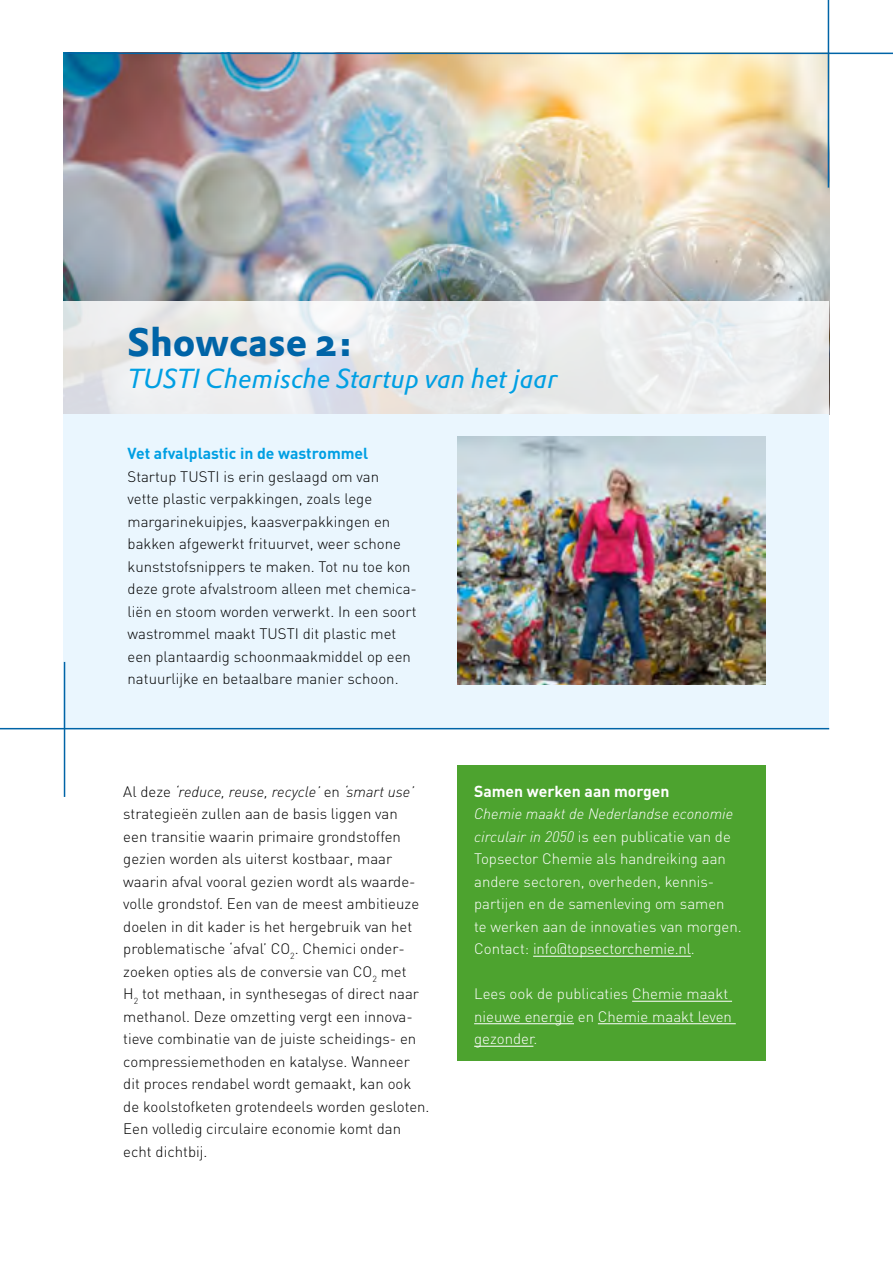
<style>
.page{position:relative;width:893px;height:1263px;background:#fff}
.page>*{position:absolute;margin:0;border:0;box-sizing:border-box;transform-origin:0 0}
.t1{font:39px "DTL Prokyon ST Bold";color:#0064a7}
.t2{font:27px "DTL Prokyon ST Italic";color:#009fe3}
.t3{font:700 15.75px "DIN";color:#009fe3}
.t4{font:700 15.75px "DIN";color:#fff}
.t5{font:300 15px/22.5px "DIN";color:#000}
.t6{font:300 15px/22.5px "DIN";color:#fff}
.s1{font-style:italic}
</style>
<div class="page">
<img style="left:64px;top:54px;width:765px;height:248px">
<svg style="left:64px;top:302px;width:765px;height:112px;fill:#ebeced"></svg>
<div style="left:64px;top:414px;width:765px;height:314px;background:#eaf6fe"></div>
<hr style="left:828px;top:0;width:1px;height:188px;background:#0064a7">
<hr style="left:64px;top:53px;width:829px;height:1px;background:#0064a7">
<hr style="left:64px;top:662px;width:1px;height:135px;background:#0064a7">
<hr style="left:0;top:728px;width:829px;height:1px;background:#0064a7">
<img style="left:457px;top:437px;width:308px;height:247px">
<div style="left:457px;top:765px;width:308px;height:296px;background:#4da32f"></div>
<hr style="left:533px;top:956px;width:158px;height:1px;background:#fff">
<hr style="left:632px;top:1001px;width:100px;height:1px;background:#fff">
<hr style="left:474px;top:1023px;width:100px;height:1px;background:#fff">
<hr style="left:598px;top:1023px;width:138px;height:1px;background:#fff">
<hr style="left:474px;top:1046px;width:59px;height:1px;background:#fff">
<h1 class="t1" style="left:128px;top:316px;width:227px">Showcase 2:</h1>
<h2 class="t2" style="left:128px;top:361px;width:431px">TUSTI Chemische Startup van het jaar</h2>
<p class="t3" style="left:128px;top:443px;width:242px">Vet afvalplastic in de wastrommel</p>
<p class="t5" style="left:128px;top:465px;width:291px">Startup TUSTI is erin geslaagd om van<br>vette plastic verpakkingen, zoals lege margarinekuipjes, kaasverpakkingen en bakken afgewerkt frituurvet, weer schone kunststofsnippers te maken. Tot nu toe kon deze grote afvalstroom alleen met chemica&shy;liën en stoom worden verwerkt. In een soort wastrommel maakt TUSTI dit plastic met een plantaardig schoonmaakmiddel op een natuurlijke en betaalbare manier schoon.</p>
<p class="t5" style="left:123px;top:780px;width:308px">Al deze <span class="s1">‘reduce, reuse, recycle’</span> en <span class="s1">‘smart use’ </span>strategieën zullen aan de basis liggen van<br>een transitie waarin primaire grondstoffen gezien worden als uiterst kostbaar, maar waarin afval vooral gezien wordt als waarde&shy;volle grondstof. Een van de meest ambitieuze doelen in dit kader is het hergebruik van het problematische ‘afval’ CO<sub>2</sub>. Chemici onder&shy;zoeken opties als de conversie van CO<sub>2</sub> met<br>H<sub>2</sub> tot methaan, in synthesegas of direct naar methanol. Deze omzetting vergt een innova&shy;tieve combinatie van de juiste scheidings- en compressiemethoden en katalyse. Wanneer dit proces rendabel wordt gemaakt, kan ook de koolstofketen grotendeels worden gesloten.<br>Een volledig circulaire economie komt dan echt dichtbij.</p>
<p class="t4" style="left:474px;top:781px;width:197px">Samen werken aan morgen</p>
<p class="t6" style="left:474px;top:802px;width:269px"><span class="s1">Chemie maakt de Nederlandse economie circulair in 2050</span> is een publicatie van de Topsector Chemie als handreiking aan andere sectoren, overheden, kennis&shy;partijen en de samenleving om samen<br>te werken aan de innovaties van morgen.<br>Contact: info@topsectorchemie.nl.</p>
<p class="t6" style="left:474px;top:982px;width:259px">Lees ook de publicaties Chemie maakt nieuwe energie en Chemie maakt leven gezonder.</p>
</div>
